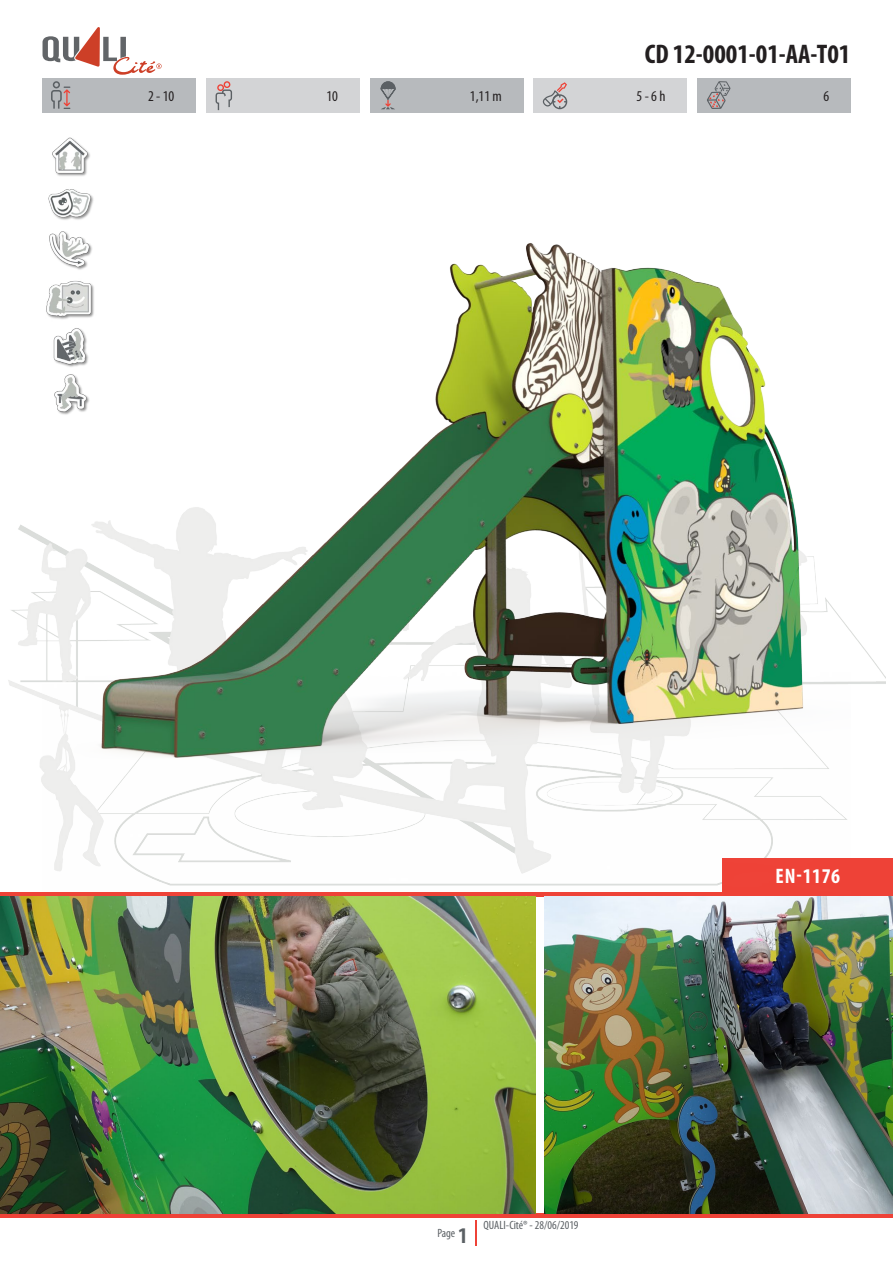
<style>
.page{position:relative;width:893px;height:1263px;background:#fff}
.page>*{position:absolute;margin:0;border:0;box-sizing:border-box;transform-origin:0 0}
.t1{font:700 condensed 27px "Myriad Pro";color:#231f20}
.t2{font:700 condensed 21px "Myriad Pro";letter-spacing:.025em;color:#fff}
.t3{font:condensed 15px "Myriad Pro";color:#231f20}
.t4{font:condensed 12px "Myriad Pro";color:#5b6064}
.s1{font-weight:700;font-size:22.5px}
</style>
<div class="page">
<div style="left:697px;top:78px;width:153px;height:35px;background:#b7babd"></div>
<svg style="left:707px;top:81px;width:23px;height:28px"></svg>
<div style="left:206px;top:78px;width:153px;height:35px;background:#d3d4d6"></div>
<svg style="left:216px;top:81px;width:16px;height:29px"></svg>
<div style="left:43px;top:78px;width:153px;height:35px;background:#b7babd"></div>
<svg style="left:51px;top:81px;width:19px;height:28px"></svg>
<div style="left:370px;top:78px;width:153px;height:35px;background:#b7babd"></div>
<svg style="left:381px;top:81px;width:15px;height:28px"></svg>
<div style="left:534px;top:78px;width:153px;height:35px;background:#d3d4d6"></div>
<svg style="left:542px;top:82px;width:25px;height:27px"></svg>
<svg style="left:475px;top:1220px;width:1px;height:26px"></svg>
<div style="left:0;top:892px;width:893px;height:5px;background:#ee4237"></div>
<svg style="left:0;top:1213px;width:893px;height:4px;background:#c74c39"></svg>
<div style="left:722px;top:858px;width:171px;height:34px;background:#ee4237"></div>
<svg style="left:43px;top:27px;width:119px;height:48px"></svg>
<img style="left:43px;top:243px;width:807px;height:643px">
<img style="left:43px;top:137px;width:55px;height:281px">
<img style="left:0;top:897px;width:536px;height:316px">
<img style="left:544px;top:897px;width:349px;height:316px">
<p class="t1" style="left:645px;top:37px;width:207px">CD 12-0001-01-AA-T01</p>
<p class="t3" style="left:148px;top:87px;width:28px">2 - 10</p>
<p class="t3" style="left:326px;top:87px;width:13px">10</p>
<p class="t3" style="left:470px;top:87px;width:33px">1,11 m</p>
<p class="t3" style="left:637px;top:87px;width:30px">5 - 6 h</p>
<p class="t3" style="left:823px;top:87px;width:7px">6</p>
<p class="t4" style="left:437px;top:1226px;width:32px">Page <span class="s1">1</span></p>
<p class="t4" style="left:483px;top:1218px;width:97px">QUALI-Cité® - 28/06/2019</p>
<h2 class="t2" style="left:776px;top:863px;width:66px">EN-1176</h2>
</div>
